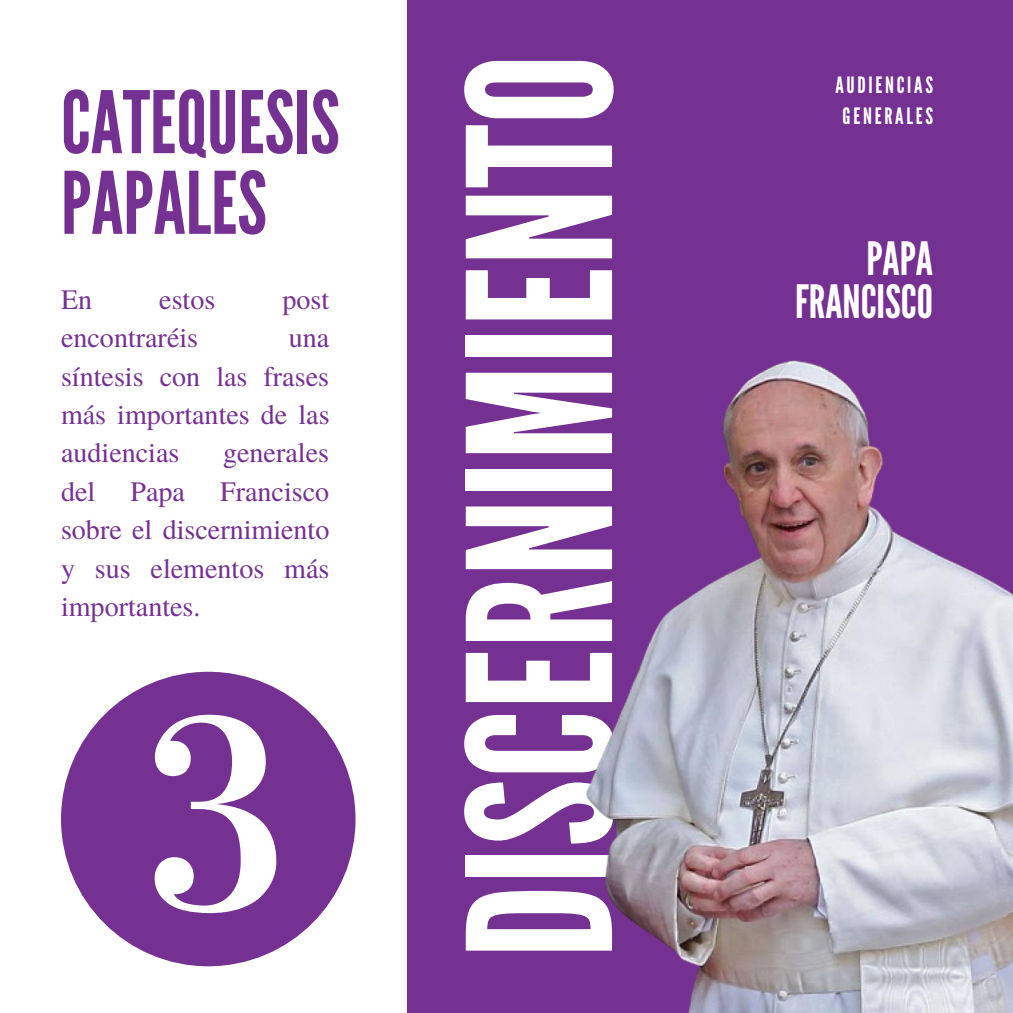
<style>
.page{position:relative;width:1013px;height:1013px;background:#fff}
.page>*{position:absolute;margin:0;border:0;box-sizing:border-box;transform-origin:0 0}
.t1{font:198.88px "League Gothic";color:#fff}
.t2{font:85.88px/80.6px "League Gothic";color:#753192}
.t3{font:45.88px/43.1px "League Gothic";color:#fff;text-align:right}
.t4{font:28px/38.5px "Te X Gyre Termes";color:#753192;text-align:justify}
.t5{font:22.5px/31px "League Gothic";letter-spacing:.12em;color:#fff;text-align:center}
</style>
<div class="page">
<div style="left:408px;top:0;width:604px;height:1012px;background:#753192"></div>
<img style="left:586px;top:360px;width:426px;height:652px">
<svg style="left:61px;top:671px;width:294px;height:295px;fill:#753192"></svg>
<h2 class="t2" style="left:61px;top:84px;width:280px">CATEQUESIS<br>PAPALES</h2>
<p class="t4" style="left:61px;top:278px;width:33px">En</p>
<p class="t4" style="left:159px;top:278px;width:58px">estos</p>
<p class="t4" style="left:282px;top:278px;width:48px">post</p>
<p class="t4" style="left:61px;top:317px;width:139px">encontraréis</p>
<p class="t4" style="left:61px;top:317px;width:270px;text-indent:228px">una síntesis con las frases más importantes de las audiencias</p>
<p class="t4" style="left:223px;top:432px;width:107px">generales</p>
<p class="t4" style="left:61px;top:471px;width:36px">del</p>
<p class="t4" style="left:130px;top:471px;width:56px">Papa</p>
<p class="t4" style="left:61px;top:471px;width:270px;text-indent:159px">Francisco sobre el discernimiento y sus elementos más importantes.</p>
<h1 class="t1" style="left:426px;top:958px;width:905px;rotate:-90deg">DISCERNIMIENTO</h1>
<p class="t5" style="left:835px;top:70px;width:99px">AUDIENCIAS<br>GENERALES</p>
<h3 class="t3" style="left:795px;top:238px;width:140px">PAPA<br>FRANCISCO</h3>
</div>
